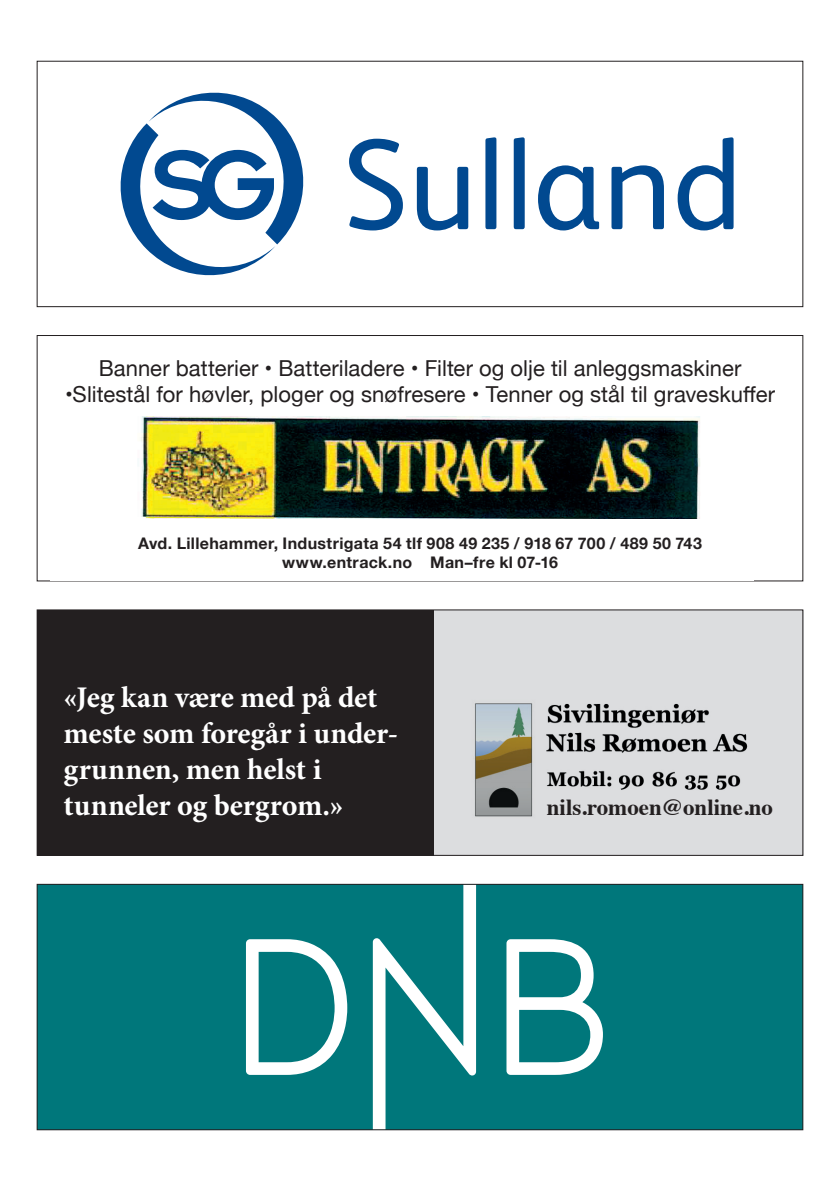
<style>
.page{position:relative;width:840px;height:1191px;background:#fff}
.page>*{position:absolute;margin:0;border:0;box-sizing:border-box;transform-origin:0 0}
.t1{font:700 30px/36px "Minion Pro";letter-spacing:-.01em;color:#fff}
.t2{font:700 23px "Times";color:#231f20}
.t3{font:22px "Helvetica Neue";letter-spacing:.005em;color:#231f20}
.t4{font:700 16px/19.2px "Helvetica Neue";letter-spacing:.025em;color:#231f20;text-align:center}
</style>
<div class="page">
<div style="left:37px;top:884px;width:765px;height:245px;background:#00777b"></div>
<svg style="left:506px;top:939px;width:96px;height:136px"></svg>
<svg style="left:372px;top:886px;width:104px;height:242px"></svg>
<svg style="left:246px;top:939px;width:101px;height:136px"></svg>
<div style="left:37px;top:884px;width:765px;height:246px;border:1px solid #231f20"></div>
<img style="left:140px;top:416px;width:560px;height:103px">
<div style="left:433px;top:610px;width:369px;height:245px;background:#dcdddf"></div>
<img style="left:475px;top:703px;width:58px;height:114px">
<div style="left:37px;top:610px;width:396px;height:245px;background:#231f20"></div>
<img style="left:546px;top:703px;width:202px;height:87px">
<svg style="left:349px;top:139px;width:53px;height:91px"></svg>
<svg style="left:416px;top:167px;width:52px;height:63px"></svg>
<svg style="left:485px;top:137px;width:11px;height:92px"></svg>
<svg style="left:513px;top:137px;width:11px;height:92px"></svg>
<svg style="left:538px;top:165px;width:60px;height:65px"></svg>
<svg style="left:611px;top:165px;width:52px;height:64px"></svg>
<svg style="left:677px;top:137px;width:56px;height:93px"></svg>
<svg style="left:120px;top:93px;width:184px;height:182px"></svg>
<div style="left:37px;top:61px;width:765px;height:246px;border:1px solid #231f20"></div>
<p class="t3" style="left:99px;top:352px;width:644px">Banner batterier • Batteriladere • Filter og olje til anleggsmaskiner</p>
<p class="t3" style="left:65px;top:379px;width:711px">•Slitestål for høvler, ploger og snøfresere • Tenner og stål til graveskuffer</p>
<p class="t4" style="left:138px;top:534px;width:565px">Avd. Lillehammer, Industrigata 54 tlf 908 49 235 / 918 67 700 / 489 50 743 www.entrack.no Man–fre kl 07-16</p>
<h1 class="t1" style="left:63px;top:679px;width:336px">«Jeg kan være med på det meste som foregår i under&shy;grunnen, men helst i tunneler og bergrom.»</h1>
<p class="t2" style="left:546px;top:785px;width:227px">nils.romoen@online.no</p>
</div>
